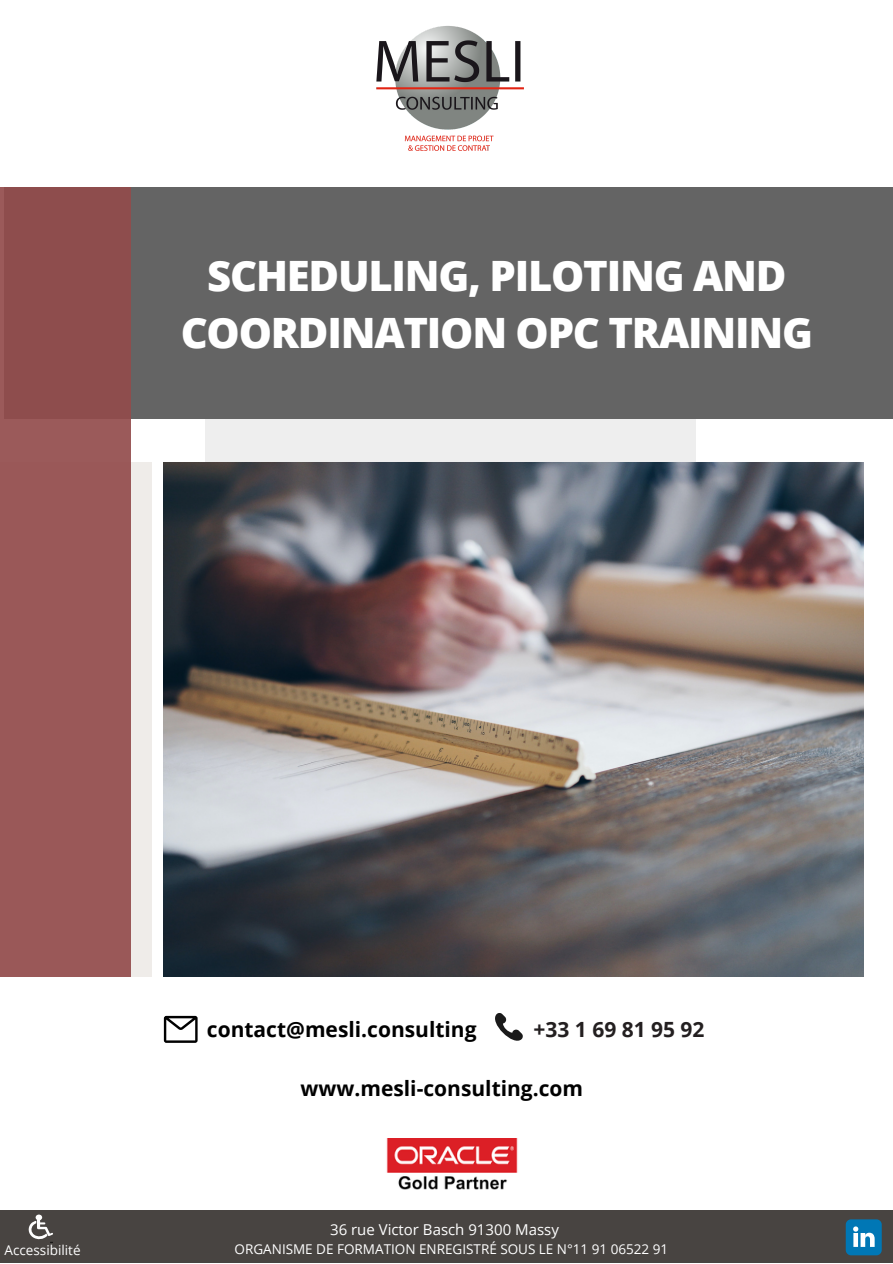
<style>
.page{position:relative;width:893px;height:1264px;background:#fff}
.page>*{position:absolute;margin:0;border:0;box-sizing:border-box;transform-origin:0 0}
.t1{font:800 41.85px/57.8px "Open Sans";letter-spacing:-.03em;color:#fff;text-align:center}
.t2{font:700 21px "Open Sans";color:#000}
.t3{font:700 21px "Open Sans";color:#231f20}
.t4{font:15px "Open Sans";color:#fff}
.t5{font:13.5px "Open Sans";color:#fff}
</style>
<div class="page">
<div style="left:4px;top:187px;width:888px;height:232px;background:#646464"></div>
<div style="left:205px;top:419px;width:491px;height:557px;background:#eee"></div>
<div style="left:0;top:1209px;width:892px;height:53px;background:#484441"></div>
<div style="left:0;top:462px;width:152px;height:514px;background:#efece9"></div>
<div style="left:0;top:187px;width:130px;height:789px;background:#9a5858"></div>
<img style="left:376px;top:26px;width:148px;height:125px">
<svg style="left:28px;top:1214px;width:25px;height:26px"></svg>
<img style="left:386px;top:1138px;width:132px;height:51px">
<svg style="left:495px;top:1013px;width:28px;height:28px"></svg>
<svg style="left:164px;top:1015px;width:33px;height:27px"></svg>
<img style="left:164px;top:462px;width:699px;height:514px">
<svg style="left:845px;top:1219px;width:36px;height:36px"></svg>
<p class="t1" style="left:181px;top:245px;width:633px">SCHEDULING, PILOTING AND<br>COORDINATION OPC TRAINING</p>
<p class="t2" style="left:207px;top:1014px;width:271px">contact@mesli.consulting</p>
<p class="t3" style="left:533px;top:1014px;width:172px">+33 1 69 81 95 92</p>
<p class="t2" style="left:300px;top:1073px;width:284px">www.mesli-consulting.com</p>
<p class="t4" style="left:330px;top:1218px;width:230px">36 rue Victor Basch 91300 Massy</p>
<p class="t5" style="left:5px;top:1240px;width:77px">Accessibilité</p>
<p class="t5" style="left:234px;top:1239px;width:435px">ORGANISME DE FORMATION ENREGISTRÉ SOUS LE N°11 91 06522 91</p>
</div>
